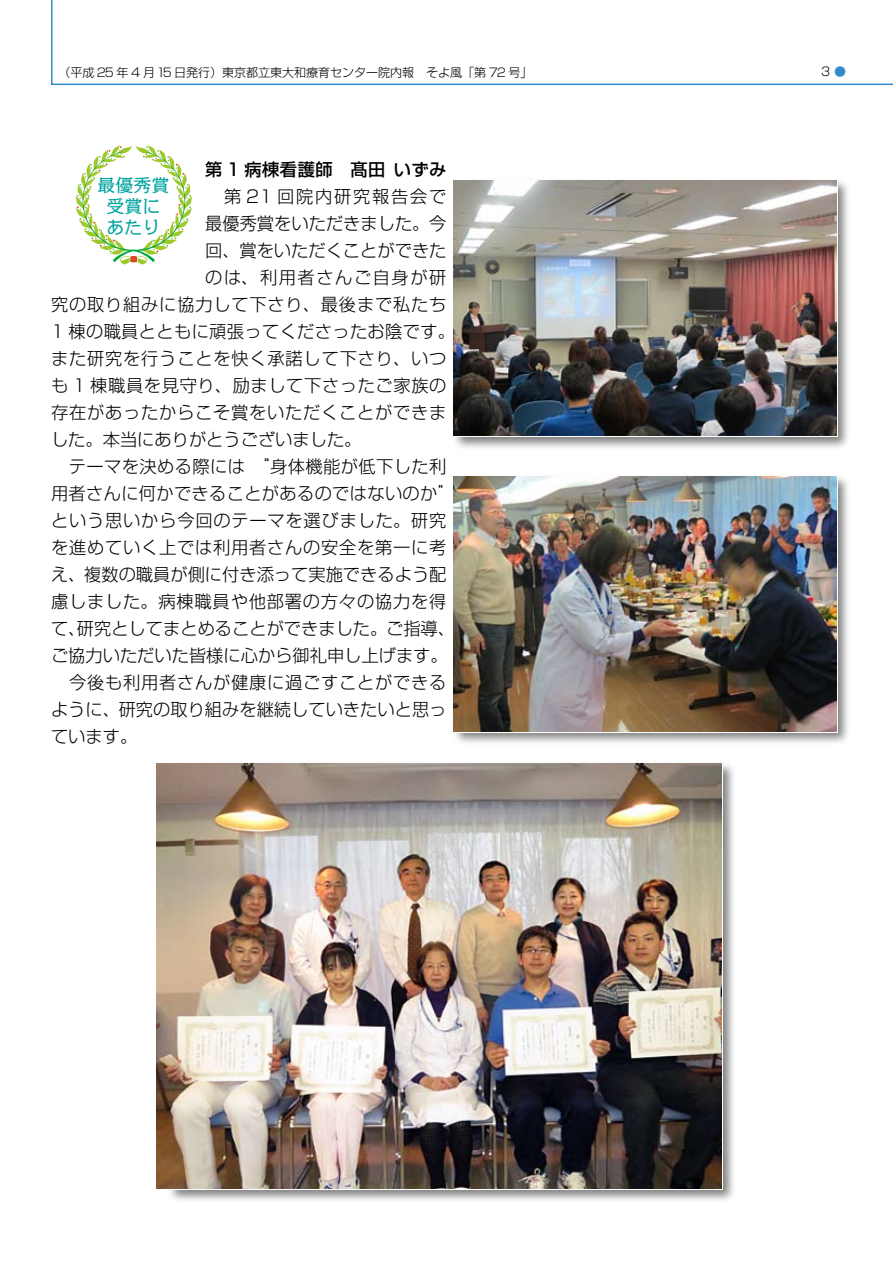
<style>
.page{position:relative;width:893px;height:1263px;background:#fff}
.page>*{position:absolute;margin:0;border:0;box-sizing:border-box;transform-origin:0 0}
.t1{font:18px/21px "Kakumin Pro";color:#00a49f;text-align:center}
.t2{font:300 17.25px "Shin Go";letter-spacing:.045em;color:#000}
.t3{font:300 17.25px "Shin Go";color:#000}
.t4{font:300 17.25px "Shin Go";letter-spacing:.025em;color:#000}
.t5{font:500 17.25px "Shin Go";letter-spacing:.03em;color:#000}
.t6{font:300 17.25px "Shin Go";letter-spacing:.1em;color:#000}
.t7{font:300 17.25px "Shin Go";letter-spacing:.09em;color:#000}
.t8{font:300 12px "Shin Go";color:#000}
.t9{font:300 12px "Shin Go";color:#318bcc}
</style>
<div class="page">
<svg style="left:51px;top:0;width:842px;height:86px"></svg>
<div style="left:166px;top:760px;width:570px;height:443px;background:#000;opacity:.5"></div>
<div style="left:451px;top:178px;width:402px;height:274px;background:#000;opacity:.5"></div>
<svg style="left:75px;top:145px;width:117px;height:119px"></svg>
<div style="left:451px;top:473px;width:402px;height:275px;background:#000;opacity:.5"></div>
<img style="left:454px;top:181px;width:383px;height:255px">
<img style="left:454px;top:476px;width:383px;height:255px">
<img style="left:156px;top:763px;width:566px;height:425px">
<p class="t8" style="left:58px;top:65px;width:476px">（平成 25 年 4 月15 日発行）東京都立東大和療育センター院内報　そよ風「第 72 号」</p>
<p class="t9" style="left:834px;top:64px;width:14px">●</p>
<p class="t5" style="left:205px;top:158px;width:243px">第 1 病棟看護師　髙田 いずみ</p>
<p class="t6" style="left:205px;top:185px;width:243px">　第 21 回院内研究報告会で</p>
<p class="t3" style="left:205px;top:212px;width:243px">最優秀賞をいただきました。今</p>
<p class="t3" style="left:205px;top:239px;width:243px">回、賞をいただくことができた</p>
<p class="t7" style="left:205px;top:266px;width:243px">のは、利用者さんご自身が研</p>
<p class="t2" style="left:51px;top:293px;width:397px">究の取り組みに協力して下さり、最後まで私たち</p>
<p class="t4" style="left:51px;top:320px;width:405px">1 棟の職員とともに頑張ってくださったお陰です。</p>
<p class="t2" style="left:51px;top:347px;width:397px">また研究を行うことを快く承諾して下さり、いつ</p>
<p class="t4" style="left:51px;top:374px;width:397px">も 1 棟職員を見守り、励まして下さったご家族の</p>
<p class="t2" style="left:51px;top:401px;width:397px">存在があったからこそ賞をいただくことができま</p>
<p class="t3" style="left:51px;top:428px;width:312px">した。本当にありがとうございました。</p>
<p class="t4" style="left:51px;top:455px;width:397px">　テーマを決める際には “身体機能が低下した利</p>
<p class="t4" style="left:51px;top:482px;width:405px">用者さんに何かできることがあるのではないのか”</p>
<p class="t2" style="left:51px;top:509px;width:397px">という思いから今回のテーマを選びました。研究</p>
<p class="t2" style="left:51px;top:536px;width:397px">を進めていく上では利用者さんの安全を第一に考</p>
<p class="t3" style="left:51px;top:563px;width:397px">え、複数の職員が側に付き添って実施できるよう配</p>
<p class="t2" style="left:51px;top:590px;width:397px">慮しました。病棟職員や他部署の方々の協力を得</p>
<p class="t3" style="left:51px;top:617px;width:406px">て、研究としてまとめることができました。ご指導、</p>
<p class="t3" style="left:51px;top:644px;width:398px">ご協力いただいた皆様に心から御礼申し上げます。</p>
<p class="t2" style="left:51px;top:671px;width:397px">　今後も利用者さんが健康に過ごすことができる</p>
<p class="t3" style="left:51px;top:698px;width:397px">ように、研究の取り組みを継続していきたいと思っ</p>
<p class="t4" style="left:51px;top:725px;width:88px">ています。</p>
<p class="t1" style="left:98px;top:172px;width:73px">最優秀賞受賞にあたり</p>
</div>
